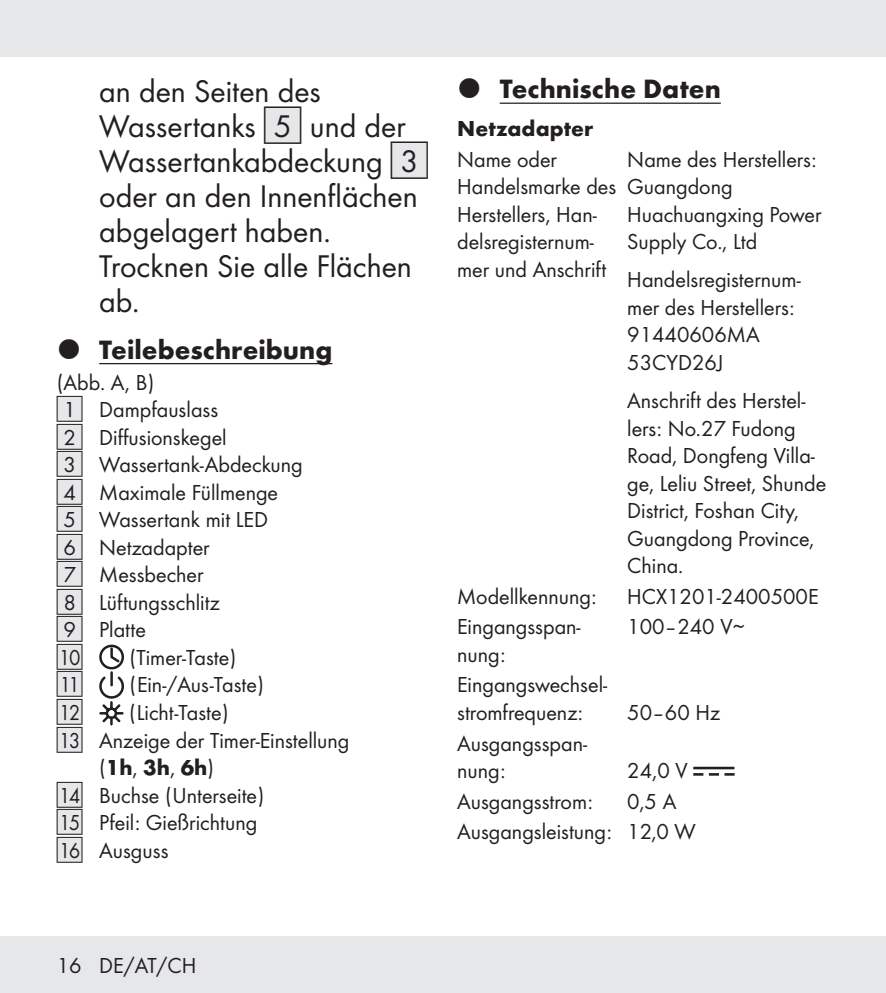
<style>
.page{position:relative;width:886px;height:993px;background:#fff}
.page>*{position:absolute;margin:0;border:0;box-sizing:border-box;transform-origin:0 0}
.t1{font:32.5px/35px "Futura Boo";color:#231f20}
.t2{font:700 27.5px "Futura";color:#231f20}
.t3{font:22.5px/27.5px "Futura Boo";color:#231f20}
.t4{font:700 22.5px "Futura";color:#231f20}
.t5{font:19.75px "IMP Lidl Num Box";color:#231f20}
.s1{font-family:"IMP Lidl Num Box";font-size:28.5px;color:#e6e7e9}
.s2{font-family:"IMP Lidl Num Box";font-size:28.5px}
.s3{font-family:"IMP Lidl Num Box";font-size:19.75px;color:#e6e7e9}
.s4{font-family:"IMP Lidl Num Box";font-size:19.75px}
.s5{color:#e6e7e9}
.s6{font-family:"Futura Boo";font-weight:400}
</style>
<div class="page">
<div style="left:0;top:935px;width:886px;height:57px;background:#e6e7e9"></div>
<div style="left:0;top:0;width:886px;height:57px;background:#e6e7e9"></div>
<hr style="left:99px;top:363px;width:233px;height:1px;background:#231f20">
<div style="left:99px;top:644px;width:25px;height:25px;border:2px solid #231f20;border-radius:50%"></div>
<svg style="left:99px;top:646px;width:25px;height:80px"></svg>
<hr style="left:500px;top:102px;width:221px;height:2px;background:#231f20">
<hr style="left:693px;top:766px;width:41px;height:3px;background:#231f20">
<svg style="left:693px;top:773px;width:10px;height:2px"></svg>
<svg style="left:709px;top:773px;width:25px;height:2px"></svg>
<h1 class="t1" style="left:99px;top:72px;width:331px">an den Seiten des<br>Wassertanks <span class="s1">[</span><span class="s2">5]</span> und der<br>Wassertankabdeckung <span class="s1">[</span><span class="s2">3] </span>oder an den Innenflächen abgelagert haben.<br>Trocknen Sie alle Flächen ab.</h1>
<p class="t2" style="left:99px;top:329px;width:235px">Teilebeschreibung</p>
<p class="t3" style="left:57px;top:367px;width:248px">(Abb. A, B)<br><span class="s3">[</span><span class="s4">1]</span> Dampfauslass<br><span class="s3">[</span><span class="s4">2]</span> Diffusionskegel<br><span class="s3">[</span><span class="s4">3]</span> Wassertank-Abdeckung <span class="s3">[</span><span class="s4">4]</span> Maximale Füllmenge <span class="s3">[</span><span class="s4">5]</span> Wassertank mit LED<br><span class="s3">[</span><span class="s4">6]</span> Netzadapter<br><span class="s3">[</span><span class="s4">7]</span> Messbecher<br><span class="s3">[</span><span class="s4">8]</span> Lüftungsschlitz<br><span class="s3">[</span><span class="s4">9]</span> Platte</p>
<p class="t5" style="left:57px;top:643px;width:28px"><span class="s5">[</span>10]</p>
<p class="t3" style="left:130px;top:642px;width:108px">(Timer-Taste)</p>
<p class="t5" style="left:57px;top:671px;width:28px"><span class="s5">[</span>11]</p>
<p class="t3" style="left:130px;top:669px;width:136px">(Ein-/Aus-Taste)</p>
<p class="t5" style="left:57px;top:698px;width:28px"><span class="s5">[</span>12]</p>
<p class="t3" style="left:57px;top:697px;width:294px;text-indent:73px">(Licht-Taste)<br><span class="s3">[</span><span class="s4">13]</span> Anzeige der Timer-Einstellung</p>
<p class="t4" style="left:99px;top:750px;width:116px"><span class="s6">(</span>1h<span class="s6">,</span> 3h<span class="s6">,</span> 6h<span class="s6">)</span></p>
<p class="t3" style="left:57px;top:779px;width:209px"><span class="s3">[</span><span class="s4">14]</span> Buchse (Unterseite) <span class="s3">[</span><span class="s4">15]</span> Pfeil: Gießrichtung <span class="s3">[</span><span class="s4">16]</span> Ausguss</p>
<p class="t2" style="left:500px;top:69px;width:223px">Technische Daten</p>
<p class="t4" style="left:457px;top:112px;width:138px">Netzadapter</p>
<p class="t3" style="left:457px;top:144px;width:161px">Name oder<br>Handelsmarke des<br>Herstellers, Han&shy;delsregisternum&shy;mer und Anschrift</p>
<p class="t3" style="left:627px;top:144px;width:196px">Name des Herstellers:<br>Guangdong<br>Huachuangxing Power<br>Supply Co., Ltd</p>
<p class="t3" style="left:627px;top:265px;width:175px">Handelsregisternum&shy;mer des Herstellers:<br>91440606MA<br>53CYD26J</p>
<p class="t3" style="left:627px;top:385px;width:201px">Anschrift des Herstel&shy;lers: No.27 Fudong<br>Road, Dongfeng Villa&shy;ge, Leliu Street, Shunde<br>District, Foshan City,<br>Guangdong Province,<br>China.</p>
<p class="t3" style="left:457px;top:581px;width:141px">Modellkennung:</p>
<p class="t3" style="left:627px;top:581px;width:193px">HCX1201-2400500E</p>
<p class="t3" style="left:457px;top:611px;width:125px">Eingangsspan&shy;nung:</p>
<p class="t3" style="left:627px;top:611px;width:119px">100–240 V∼</p>
<p class="t3" style="left:457px;top:669px;width:152px">Eingangswechsel&shy;stromfrequenz:</p>
<p class="t3" style="left:627px;top:697px;width:94px">50–60 Hz</p>
<p class="t3" style="left:457px;top:728px;width:131px">Ausgangsspan&shy;nung:</p>
<p class="t3" style="left:627px;top:755px;width:62px">24,0 V</p>
<p class="t3" style="left:457px;top:786px;width:137px">Ausgangsstrom:</p>
<p class="t3" style="left:457px;top:784px;width:240px;line-height:30.5px;text-indent:170px">0,5 A<br>Ausgangsleistung: 12,0 W</p>
<p class="t3" style="left:57px;top:950px;width:141px">16 DE/AT/CH</p>
</div>
